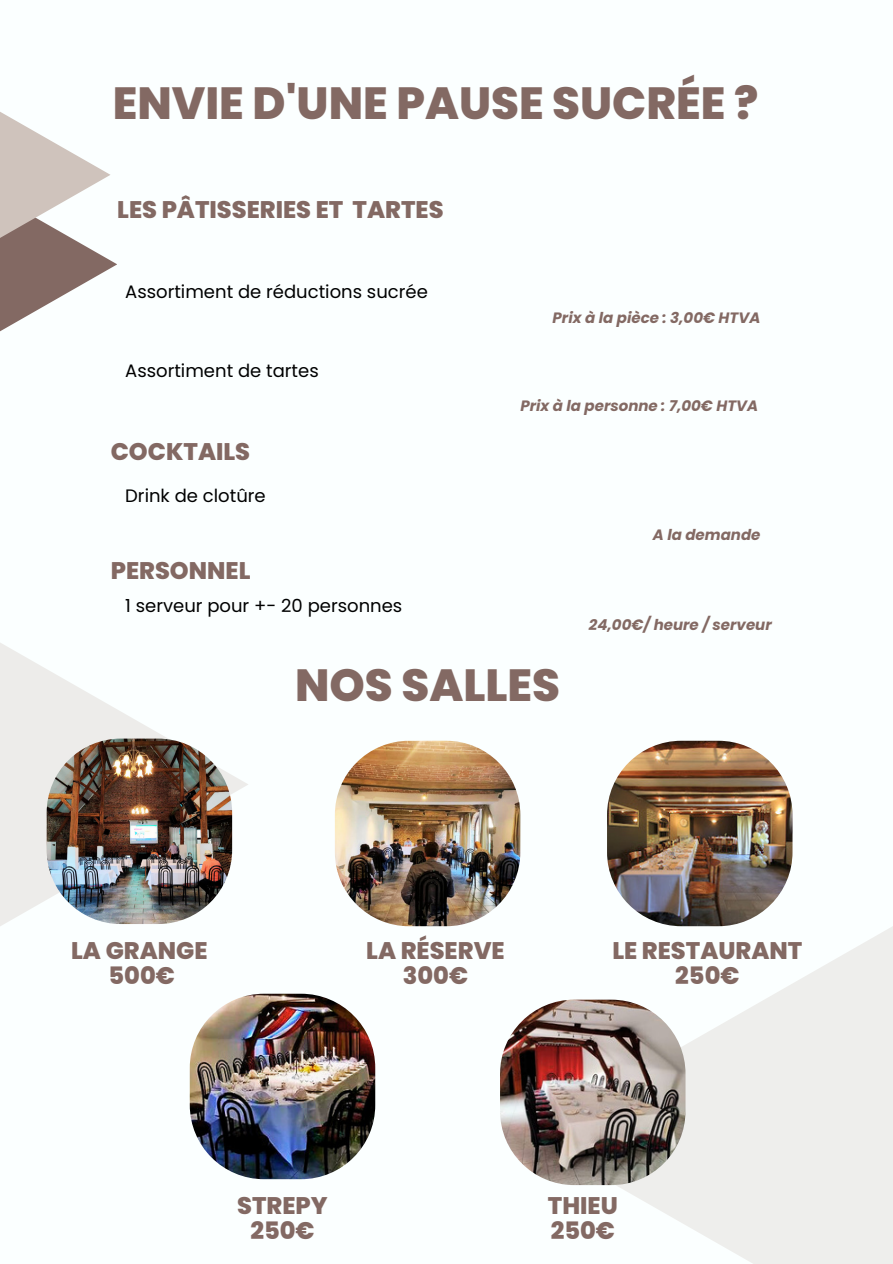
<style>
.page{position:relative;width:893px;height:1264px;background:#fff}
.page>*{position:absolute;margin:0;border:0;box-sizing:border-box;transform-origin:0 0}
.t1{font:800 45px "Poppins";color:#836963}
.t2{font:800 24px/24.8px "Poppins";color:#836963;text-align:center}
.t3{font:18px "Poppins";color:#000}
.t4{font:italic 700 15px "Poppins";color:#836963}
</style>
<div class="page">
<div style="left:0;top:0;width:892px;height:1263px;background:#fbffff"></div>
<svg style="left:0;top:112px;width:110px;height:197px"></svg>
<svg style="left:0;top:643px;width:248px;height:283px"></svg>
<svg style="left:527px;top:893px;width:365px;height:370px;fill:#eeeeec"></svg>
<img style="left:47px;top:738px;width:185px;height:186px;border-radius:74px">
<img style="left:335px;top:740px;width:185px;height:186px;border-radius:74px">
<img style="left:607px;top:740px;width:185px;height:186px;border-radius:74px">
<img style="left:190px;top:993px;width:185px;height:186px;border-radius:74px">
<img style="left:500px;top:999px;width:185px;height:186px;border-radius:74px">
<h1 class="t1" style="left:113px;top:72px;width:647px">ENVIE D'UNE PAUSE SUCRÉE ?</h1>
<h2 class="t2" style="left:117px;top:197px;width:328px">LES PÂTISSERIES ET TARTES</h2>
<h3 class="t3" style="left:125px;top:279px;width:304px">Assortiment de réductions sucrée</h3>
<h2 class="t3" style="left:125px;top:358px;width:195px">Assortiment de tartes</h2>
<h3 class="t2" style="left:111px;top:439px;width:141px">COCKTAILS</h3>
<p class="t3" style="left:125px;top:483px;width:142px">Drink de clotûre</p>
<p class="t2" style="left:111px;top:558px;width:141px">PERSONNEL</p>
<h2 class="t3" style="left:125px;top:593px;width:278px">1 serveur pour +- 20 personnes</h2>
<p class="t4" style="left:552px;top:307px;width:209px">Prix à la pièce : 3,00€ HTVA</p>
<p class="t4" style="left:520px;top:396px;width:239px">Prix à la personne : 7,00€ HTVA</p>
<h1 class="t4" style="left:652px;top:524px;width:109px">A la demande</h1>
<h2 class="t4" style="left:589px;top:614px;width:184px">24,00€/ heure / serveur</h2>
<p class="t1" style="left:295px;top:653px;width:266px">NOS SALLES</p>
<p class="t2" style="left:71px;top:938px;width:138px">LA GRANGE<br>500€</p>
<h2 class="t2" style="left:366px;top:938px;width:140px">LA RÉSERVE<br>300€</h2>
<h2 class="t2" style="left:612px;top:938px;width:191px">LE RESTAURANT<br>250€</h2>
<h2 class="t2" style="left:237px;top:1193px;width:92px">STREPY<br>250€</h2>
<p class="t2" style="left:548px;top:1193px;width:71px;text-align:left">THIEU<br>250€</p>
</div>
